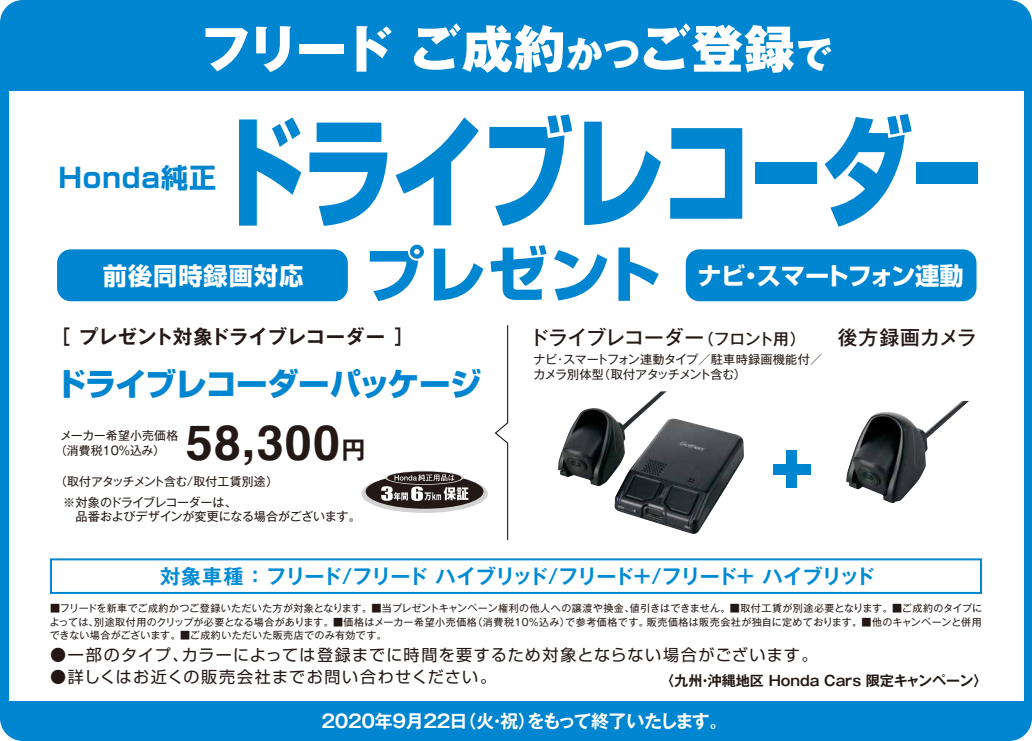
<style>
.page{position:relative;width:1032px;height:741px;background:#0085d0}
.page>*{position:absolute;margin:0;border:0;box-sizing:border-box;transform-origin:0 0}
.t1{font:800 120.7px "Shin Go Pro";letter-spacing:-.035em;color:#0085d0;scale:.78 1}
.t2{font:800 60.6px "Shin Go Pro";letter-spacing:.01em;color:#0085d0}
.t3{font:800 51.1px "Gothic MB101 Pro";letter-spacing:.02em;color:#fff}
.t4{font:700 48.5px "Helvetica";color:#231815}
.t5{font:800 31.5px "Shin Go Pro";letter-spacing:-.035em;color:#0085d0}
.t6{font:700 27px "Shin Go Pro";letter-spacing:.04em;color:#0085d0}
.t7{font:700 24.2px "Shin Go Pro";letter-spacing:-.03em;color:#fff}
.t8{font:700 24.2px "Shin Go Pro";letter-spacing:.04em;color:#fff}
.t9{font:700 20.1px "Gothic MB101 Pro De";letter-spacing:-.04em;color:#008bd5}
.t10{font:500 19.8px "Gothic MB101 Pro";letter-spacing:-.01em;color:#231815}
.t11{font:500 19.8px "Gothic MB101 Pro";letter-spacing:.035em;color:#231815}
.t12{font:700 19.4px "Gothic MB101 Pro De";letter-spacing:-.015em;color:#231815}
.t13{font:700 18.1px "Gothic MB101 Pro De";letter-spacing:-.025em;color:#fff}
.t14{font:16.1px "Shin Go Pro";letter-spacing:.08em;color:#231815}
.t15{font:700 14.1px "Gothic MB101 Pro De";color:#231815}
.t16{font:12.1px/14.5px "Gothic MB101 Pro";letter-spacing:-.035em;color:#231815}
.t17{font:11.9px/15.8px "Gothic MB101 Pro";color:#231815}
.t18{font:11.9px "Gothic MB101 Pro";letter-spacing:-.045em;color:#231815}
.t19{font:10.1px/13.1px "Gothic MB101 Pro";letter-spacing:.025em;color:#231815;text-align:justify}
.s1{font-size:36.5px}
.s2{font-family:"Gothic MB101 Pro De";font-size:24.2px}
.s3{font-size:15.8px}
</style>
<div class="page">
<div style="left:9px;top:91px;width:1014px;height:610px;background:#fff"></div>
<svg style="left:50px;top:558px;width:932px;height:36px"></svg>
<svg style="left:361px;top:471px;width:127px;height:42px"></svg>
<img style="left:846px;top:401px;width:123px;height:102px">
<img style="left:558px;top:391px;width:186px;height:143px">
<div style="left:773px;top:464px;width:38px;height:10px;background:#0085d0"></div>
<div style="left:787px;top:450px;width:10px;height:38px;background:#0085d0"></div>
<svg style="left:495px;top:325px;width:13px;height:215px"></svg>
<div style="left:57px;top:249px;width:291px;height:52px;background:#0085d0;border-radius:14px"></div>
<div style="left:686px;top:249px;width:291px;height:52px;background:#0085d0;border-radius:14px"></div>
<h3 class="t3" style="left:200px;top:6px;width:634px">フリードご成約<span class="s1">かつ</span>ご登録<span class="s1">で</span></h3>
<h1 class="t1" style="left:212px;top:77px;width:989px">ドライブレコーダー</h1>
<h2 class="t2" style="left:365px;top:226px;width:298px">プレゼント</h2>
<h3 class="t6" style="left:58px;top:156px;width:159px">Honda純正</h3>
<h3 class="t8" style="left:103px;top:256px;width:202px">前後同時録画対応</h3>
<h3 class="t7" style="left:698px;top:256px;width:268px">ナビ・スマートフォン連動</h3>
<h3 class="t12" style="left:51px;top:321px;width:364px">［プレゼント対象ドライブレコーダー］</h3>
<h3 class="t5" style="left:55px;top:359px;width:429px">ドライブレコーダーパッケージ</h3>
<h3 class="t4" style="left:186px;top:404px;width:181px">58,300<span class="s2">円</span></h3>
<p class="t18" style="left:55px;top:471px;width:224px">（取付アタッチメント含む/取付工賃別途）</p>
<p class="t17" style="left:55px;top:425px;width:125px;text-indent:5px">メーカー希望小売価格（消費税10%込み）</p>
<p class="t16" style="left:76px;top:493px;width:287px;text-indent:-12px">※対象のドライブレコーダーは、<br>品番およびデザインが変更になる場合がございます。</p>
<h3 class="t10" style="left:529px;top:321px;width:278px">ドライブレコーダー<span class="s3">（フロント用）</span></h3>
<h3 class="t11" style="left:838px;top:321px;width:140px">後方録画カメラ</h3>
<p class="t16" style="left:533px;top:351px;width:290px">ナビ・スマートフォン連動タイプ／駐車時録画機能付／カメラ別体型（取付アタッチメント含む）</p>
<h3 class="t9" style="left:160px;top:560px;width:716px">対象車種：フリード/フリードハイブリッド/フリード＋/フリード＋ハイブリッド</h3>
<p class="t19" style="left:49px;top:601px;width:934px">■フリードを新車でご成約かつご登録いただいた方が対象となります。■当プレゼントキャンペーン権利の他人への譲渡や換金、値引きはできません。■取付工賃が別途必要となります。■ご成約のタイプによっては、別途取付用のクリップが必要となる場合があります。■価格はメーカー希望小売価格（消費税10％込み）で参考価格です。販売価格は販売会社が独自に定めております。■他のキャンペーンと併用できない場合がございます。■ご成約いただいた販売店でのみ有効です。</p>
<h3 class="t15" style="left:660px;top:668px;width:329px">〈九州・沖縄地区 Honda Cars 限定キャンペーン〉</h3>
<h3 class="t14" style="left:50px;top:641px;width:769px">●一部のタイプ、カラーによっては登録までに時間を要するため対象とならない場合がございます。</h3>
<h3 class="t14" style="left:50px;top:664px;width:448px">●詳しくはお近くの販売会社までお問い合わせください。</h3>
<h3 class="t13" style="left:322px;top:706px;width:408px">2020年9月22日（火・祝）をもって終了いたします。</h3>
</div>
